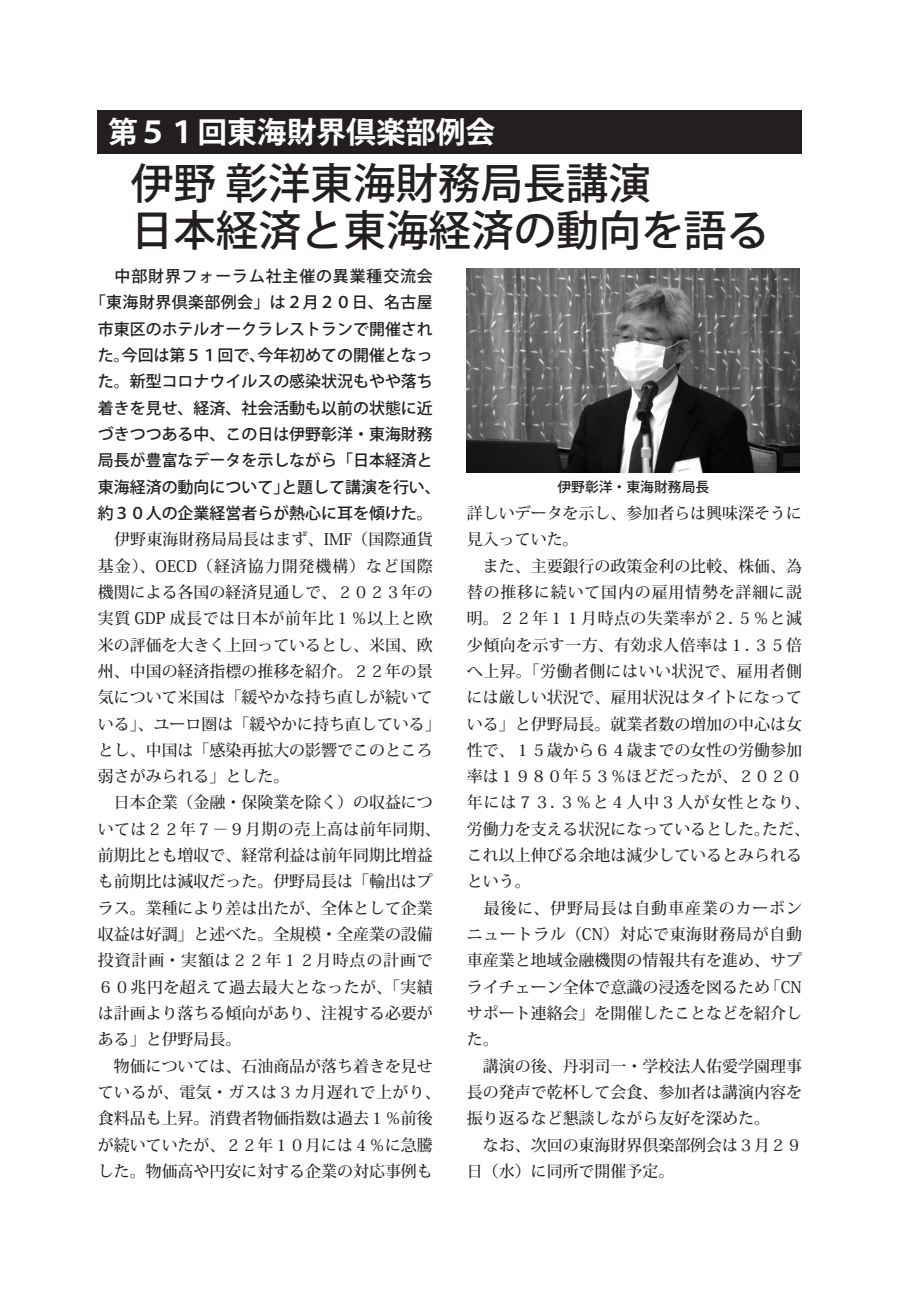
<style>
.page{position:relative;width:919px;height:1289px;background:#fff}
.page>*{position:absolute;margin:0;border:0;box-sizing:border-box;transform-origin:0 0}
.t1{font:42.45px/47.8px "Koz Go Pro Medium 90 pv RKSJ H";color:#231f20}
.t2{font:29.7px "Koz Go Pro Bold 90 pv RKSJ H";color:#fff}
.t3{font:15.9px/26.2px "Koz Min Pro Medium 90 pv RKSJ H";color:#231f20}
.t4{font:15.9px/26.2px "Koz Go Pro Medium 90 pv RKSJ H";color:#231f20;text-align:center}
.t5{font:13.8px "Koz Go Pro Medium 90 pv RKSJ H";color:#231f20}
</style>
<div class="page">
<img style="left:467px;top:268px;width:332px;height:204px">
<div style="left:98px;top:110px;width:703px;height:43px;background:#231f20"></div>
<h2 class="t2" style="left:108px;top:121px;width:388px">第５１回東海財界倶楽部例会</h2>
<h1 class="t1" style="left:131px;top:164px;width:639px">伊野 彰洋東海財務局長講演<br>日本経済と東海経済の動向を語る</h1>
<p class="t4" style="left:90px;top:265px;width:352px">　中部財界フォーラム社主催の異業種交流会「東海財界倶楽部例会」は２月２０日、名古屋市東区のホテルオークラレストランで開催された。今回は第５１回で、今年初めての開催となった。新型コロナウイルスの感染状況もやや落ち着きを見せ、経済、社会活動も以前の状態に近づきつつある中、この日は伊野彰洋・東海財務局長が豊富なデータを示しながら「日本経済と東海経済の動向について」と題して講演を行い、約３０人の企業経営者らが熱心に耳を傾けた。</p>
<p class="t3" style="left:98px;top:528px;width:344px">　伊野東海財務局局長はまず、IMF（国際通貨基金）、OECD（経済協力開発機構）など国際機関による各国の経済見通しで、２０２３年の実質 GDP 成長では日本が前年比１％以上と欧米の評価を大きく上回っているとし、米国、欧州、中国の経済指標の推移を紹介。２２年の景気について米国は「緩やかな持ち直しが続いている」、ユーロ圏は「緩やかに持ち直している」とし、中国は「感染再拡大の影響でこのところ弱さがみられる」とした。<br>　日本企業（金融・保険業を除く）の収益については２２年７－９月期の売上高は前年同期、前期比とも増収で、経常利益は前年同期比増益も前期比は減収だった。伊野局長は「輸出はプラス。業種により差は出たが、全体として企業収益は好調」と述べた。全規模・全産業の設備投資計画・実額は２２年１２月時点の計画で<br>６０兆円を超えて過去最大となったが、「実績は計画より落ちる傾向があり、注視する必要がある」と伊野局長。<br>　物価については、石油商品が落ち着きを見せているが、電気・ガスは３カ月遅れで上がり、食料品も上昇。消費者物価指数は過去１％前後が続いていたが、２２年１０月には４％に急騰した。物価高や円安に対する企業の対応事例も</p>
<p class="t5" style="left:557px;top:481px;width:153px">伊野彰洋・東海財務局長</p>
<p class="t3" style="left:467px;top:502px;width:344px">詳しいデータを示し、参加者らは興味深そうに見入っていた。<br>　また、主要銀行の政策金利の比較、株価、為替の推移に続いて国内の雇用情勢を詳細に説明。２２年１１月時点の失業率が２．５％と減少傾向を示す一方、有効求人倍率は１．３５倍へ上昇。「労働者側にはいい状況で、雇用者側には厳しい状況で、雇用状況はタイトになっている」と伊野局長。就業者数の増加の中心は女性で、１５歳から６４歳までの女性の労働参加率は１９８０年５３％ほどだったが、２０２０年には７３．３％と４人中３人が女性となり、労働力を支える状況になっているとした。ただ、これ以上伸びる余地は減少しているとみられるという。<br>　最後に、伊野局長は自動車産業のカーボンニュートラル（CN）対応で東海財務局が自動車産業と地域金融機関の情報共有を進め、サプライチェーン全体で意識の浸透を図るため「CNサポート連絡会」を開催したことなどを紹介した。<br>　講演の後、丹羽司一・学校法人佑愛学園理事長の発声で乾杯して会食、参加者は講演内容を振り返るなど懇談しながら友好を深めた。<br>　なお、次回の東海財界倶楽部例会は３月２９日（水）に同所で開催予定。</p>
</div>
